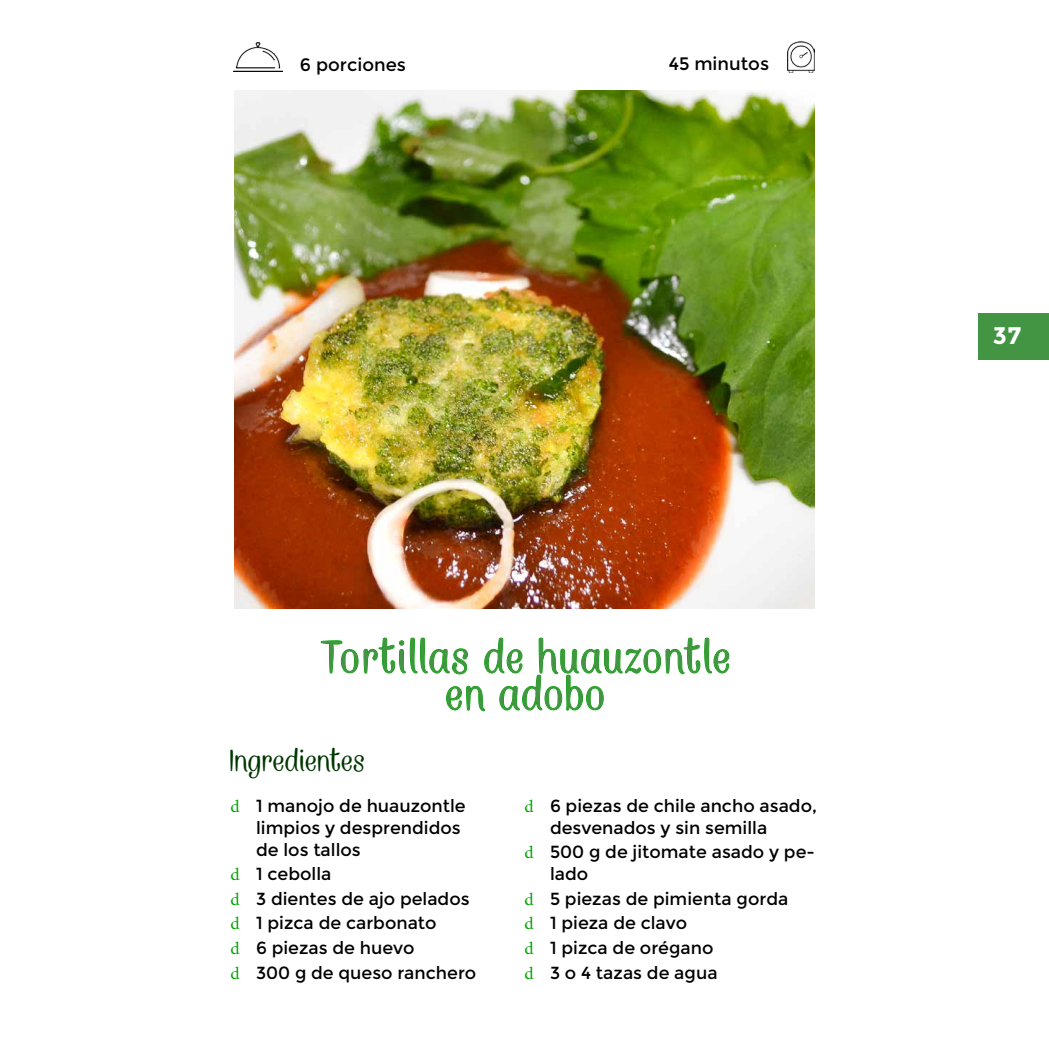
<style>
.page{position:relative;width:1049px;height:1049px;background:#fff}
.page>*{position:absolute;margin:0;border:0;box-sizing:border-box;transform-origin:0 0}
.t1{font:52px/37px "Caneletter Sans Personal Use";letter-spacing:.03em;color:#439544;text-align:center}
.t2{font:35px "Caneletter Sans Personal Use";color:#003600}
.t3{font:700 24px "Montserrat";color:#fff}
.t4{font:18px "Montserrat";color:#000}
.t5{font:17.5px/24.6px "Montserrat";color:#000}
.s1{font-family:"Minion Pro";color:#00a600}
</style>
<div class="page">
<svg style="left:321px;top:640px;width:37px;height:33px"></svg>
<svg style="left:364px;top:638px;width:365px;height:73px"></svg>
<img style="left:234px;top:91px;width:580px;height:517px">
<img style="left:787px;top:42px;width:28px;height:30px">
<img style="left:234px;top:43px;width:49px;height:29px">
<div style="left:978px;top:314px;width:71px;height:46px;background:#439544"></div>
<p class="t4" style="left:300px;top:54px;width:107px">6 porciones</p>
<p class="t4" style="left:669px;top:54px;width:102px">45 minutos</p>
<h1 class="t1" style="left:321px;top:640px;width:412px">Tortillas de huauzontle en adobo</h1>
<h2 class="t2" style="left:231px;top:743px;width:137px">Ingredientes</h2>
<p class="t5" style="left:256px;top:795px;width:211px;line-height:22px;text-indent:-26px"><span class="s1">d</span> 1 manojo de huauzontle limpios y desprendidos de los tallos</p>
<p class="t5" style="left:231px;top:862px;width:247px"><span class="s1">d</span> 1 cebolla<br><span class="s1">d</span> 3 dientes de ajo pelados <span class="s1">d</span> 1 pizca de carbonato<br><span class="s1">d</span> 6 piezas de huevo<br><span class="s1">d</span> 300 g de queso ranchero</p>
<p class="t5" style="left:550px;top:795px;width:269px;line-height:22px;text-indent:-26px"><span class="s1">d</span> 6 piezas de chile ancho asado, desvenados y sin semilla</p>
<p class="t5" style="left:550px;top:841px;width:266px;line-height:22px;text-indent:-26px"><span class="s1">d</span> 500 g de jitomate asado y pe&shy;lado</p>
<p class="t5" style="left:524px;top:886px;width:265px"><span class="s1">d</span> 5 piezas de pimienta gorda <span class="s1">d</span> 1 pieza de clavo<br><span class="s1">d</span> 1 pizca de orégano<br><span class="s1">d</span> 3 o 4 tazas de agua</p>
<h3 class="t3" style="left:993px;top:321px;width:30px">37</h3>
</div>
